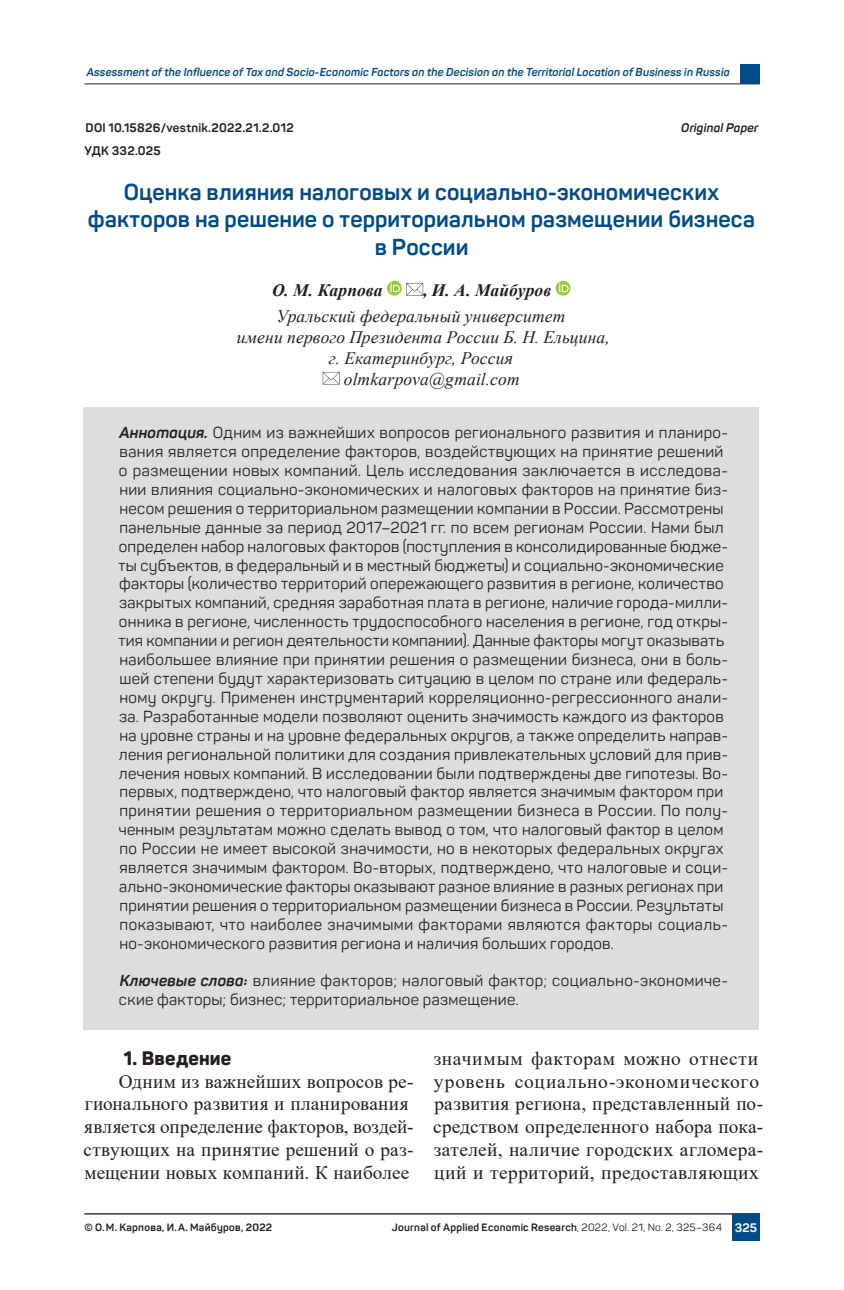
<style>
.page{position:relative;width:844px;height:1290px;background:#fff}
.page>*{position:absolute;margin:0;border:0;box-sizing:border-box;transform-origin:0 0}
.t1{font:700 22.75px/27.3px "Panton";letter-spacing:.005em;color:#004b88;text-align:center}
.t2{font:19.25px/22.8px "Times New Roman";letter-spacing:.015em;color:#231f20}
.t3{font:800 19.25px "Panton";letter-spacing:.005em;color:#231f20}
.t4{font:italic 17.5px "Times New Roman";letter-spacing:.005em;color:#231f20}
.t5{font:italic 700 17.5px "Times New Roman";letter-spacing:.005em;color:#231f20}
.t6{font:15.75px/18.9px "Panton";letter-spacing:.02em;color:#231f20}
.t7{font:700 12.25px "Panton";letter-spacing:.025em;color:#231f20}
.t8{font:italic 700 12.25px "Panton";letter-spacing:.015em;color:#231f20}
.t9{font:700 12.25px "Panton";color:#fff}
.t10{font:italic 700 11.38px "Panton";letter-spacing:.015em;color:#004b88}
.t11{font:700 10.5px "Panton";letter-spacing:.03em;color:#231f20}
.s1{font-weight:700;font-style:italic}
.s2{font-weight:400}
</style>
<div class="page">
<hr style="left:84px;top:83px;width:675px;height:1px;background:#231f20">
<hr style="left:84px;top:1213px;width:675px;height:1px;background:#231f20">
<div style="left:739px;top:64px;width:20px;height:20px;background:#004b88"></div>
<div style="left:732px;top:1213px;width:27px;height:28px;background:#004b88"></div>
<svg style="left:387px;top:281px;width:15px;height:15px"></svg>
<svg style="left:390px;top:283px;width:10px;height:9px"></svg>
<svg style="left:406px;top:283px;width:17px;height:13px"></svg>
<svg style="left:555px;top:281px;width:15px;height:15px"></svg>
<svg style="left:559px;top:283px;width:9px;height:9px"></svg>
<svg style="left:322px;top:372px;width:17px;height:13px"></svg>
<div style="left:84px;top:407px;width:674px;height:565px;background:#dcddde"></div>
<div style="left:84px;top:955px;width:674px;height:74px;background:#dcddde"></div>
<p class="t10" style="left:87px;top:65px;width:644px">Assessment of the Influence of Tax and Socio-Economic Factors on the Decision on the Territorial Location of Business in Russia</p>
<p class="t7" style="left:86px;top:120px;width:209px">DOI 10.15826/vestnik.2022.21.2.012</p>
<p class="t8" style="left:681px;top:120px;width:79px">Original Paper</p>
<p class="t7" style="left:84px;top:143px;width:78px">УДК 332.025</p>
<h1 class="t1" style="left:88px;top:178px;width:668px">Оценка влияния налоговых и социально-экономических факторов на решение о территориальном размещении бизнеса в России</h1>
<p class="t5" style="left:272px;top:278px;width:112px">О. М. Карпова</p>
<p class="t5" style="left:423px;top:278px;width:130px">, И. А. Майбуров</p>
<p class="t4" style="left:276px;top:304px;width:290px">Уральский федеральный университет</p>
<p class="t4" style="left:237px;top:325px;width:374px">имени первого Президента России Б. Н. Ельцина,</p>
<p class="t4" style="left:329px;top:346px;width:186px">г. Екатеринбург, Россия</p>
<p class="t4" style="left:344px;top:367px;width:177px">olmkarpova@gmail.com</p>
<p class="t6" style="left:118px;top:423px;width:611px"><span class="s1">Аннотация.</span> Одним из важнейших вопросов регионального развития и планиро&shy;вания является определение факторов, воздействующих на принятие решений о размещении новых компаний. Цель исследования заключается в исследова&shy;нии влияния социально-экономических и налоговых факторов на принятие биз&shy;несом решения о территориальном размещении компании в России. Рассмотрены панельные данные за период 2017–2021 гг. по всем регионам России. Нами был определен набор налоговых факторов (поступления в консолидированные бюдже&shy;ты субъектов, в федеральный и в местный бюджеты) и социально-экономические факторы (количество территорий опережающего развития в регионе, количество закрытых компаний, средняя заработная плата в регионе, наличие города-милли&shy;онника в регионе, численность трудоспособного населения в регионе, год откры&shy;тия компании и регион деятельности компании). Данные факторы могут оказывать наибольшее влияние при принятии решения о размещении бизнеса, они в боль&shy;шей степени будут характеризовать ситуацию в целом по стране или федераль&shy;ному округу. Применен инструментарий корреляционно-регрессионного анали&shy;за. Разработанные модели позволяют оценить значимость каждого из факторов на уровне страны и на уровне федеральных округов, а также определить направ&shy;ления региональной политики для создания привлекательных условий для прив&shy;лечения новых компаний. В исследовании были подтверждены две гипотезы. Во&shy;первых, подтверждено, что налоговый фактор является значимым фактором при принятии решения о территориальном размещении бизнеса в России. По полу&shy;ченным результатам можно сделать вывод о том, что налоговый фактор в целом по России не имеет высокой значимости, но в некоторых федеральных округах является значимым фактором. Во-вторых, подтверждено, что налоговые и соци&shy;ально-экономические факторы оказывают разное влияние в разных регионах при принятии решения о территориальном размещении бизнеса в России. Результаты показывают, что наиболее значимыми факторами являются факторы социаль&shy;но-экономического развития региона и наличия больших городов.</p>
<p class="t6" style="left:119px;top:971px;width:610px"><span class="s1">Ключевые слова:</span> влияние факторов; налоговый фактор; социально-экономиче&shy;ские факторы; бизнес; территориальное размещение.</p>
<p class="t3" style="left:124px;top:1046px;width:109px">1. Введение</p>
<p class="t2" style="left:84px;top:1069px;width:331px;text-indent:35px">Одним из важнейших вопросов ре&shy;гионального развития и планирования является определение факторов, воздей&shy;ствующих на принятие решений о раз&shy;мещении новых компаний. К наиболее</p>
<p class="t2" style="left:433px;top:1046px;width:331px">значимым факторам можно отнести уровень социально-экономического развития региона, представленный по&shy;средством определенного набора пока&shy;зателей, наличие городских агломера&shy;ций и территорий, предоставляющих</p>
<p class="t11" style="left:84px;top:1221px;width:189px">© О.М. Карпова, И.А. Майбуров, 2022</p>
<p class="t9" style="left:734px;top:1220px;width:24px">325</p>
<p class="t11" style="left:392px;top:1221px;width:332px">Journal of Applied Economic Research<span class="s2">, 2022, Vol. 21, No. 2, 325–364</span></p>
</div>
